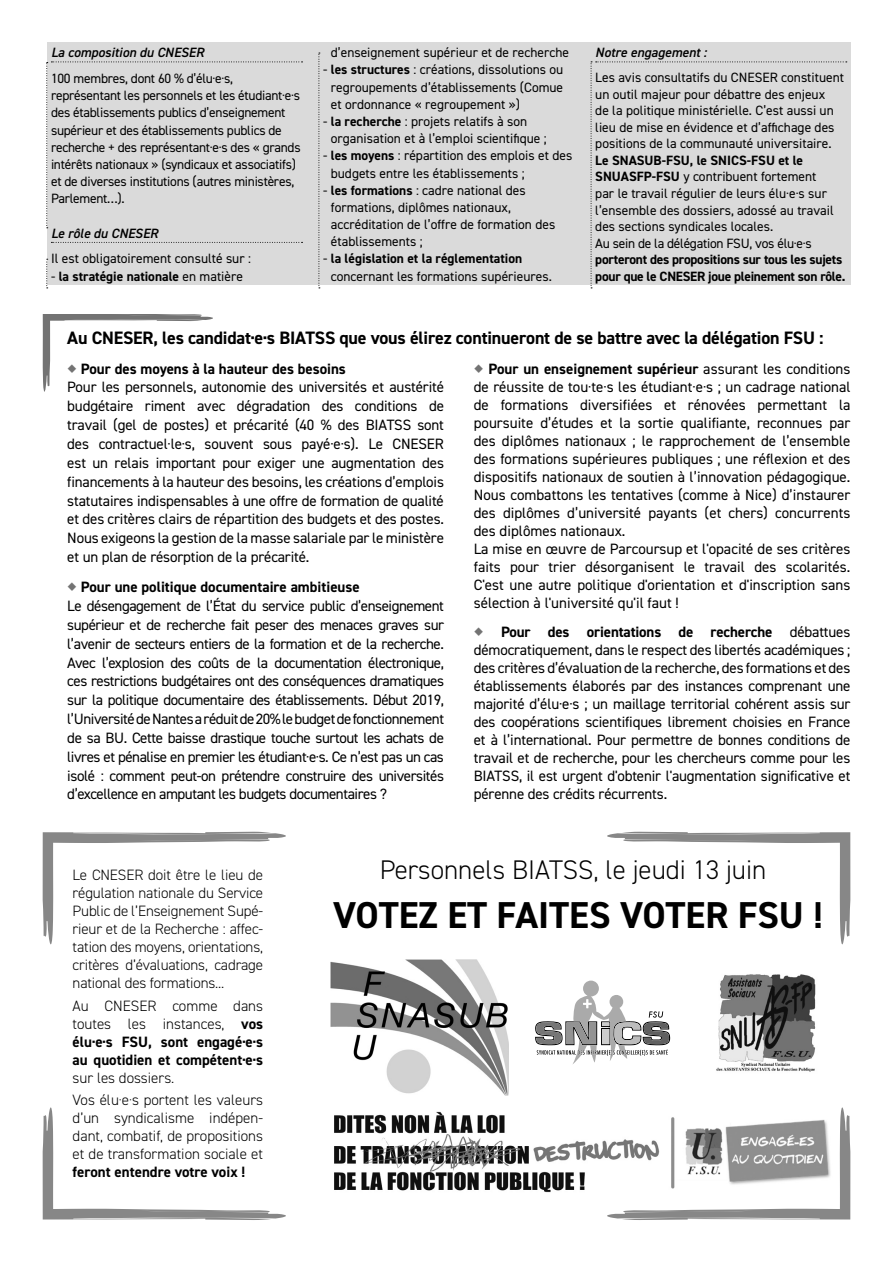
<style>
.page{position:relative;width:893px;height:1263px;background:#fff}
.page>*{position:absolute;margin:0;border:0;box-sizing:border-box;transform-origin:0 0}
.t1{font:700 37.5px "DIN2014";color:#000}
.t2{font:300 27px "DIN2014";color:#000}
.t3{font:700 18px "DIN2014";letter-spacing:-.01em;color:#000}
.t4{font:15px/18px "DIN2014";letter-spacing:-.01em;color:#000;text-align:justify}
.t5{font:300 15px/18px "DIN2014";letter-spacing:-.01em;color:#000;text-align:justify}
.t6{font:700 15px/18px "DIN2014";color:#000;text-align:justify}
.t7{font:13.5px/16.5px "DIN2014";color:#000}
.t8{font:13.5px/17.2px "DIN2014";letter-spacing:-.02em;color:#000}
.t9{font:700 13.5px/16.5px "DIN2014";letter-spacing:-.02em;color:#000}
.t10{font:italic 600 13.5px "DIN2014";color:#000}
.t11{font:700 13.5px "DIN2014";color:#000}
.s1{font-weight:400}
.s2{font-weight:700}
.s3{font-family:"Minion Pro";font-weight:400;font-size:21px;color:#737373}
.s4{font-family:"Minion Pro";font-size:21px;color:#737373}
.s5{font-weight:300}
</style>
<div class="page">
<svg style="left:607px;top:832px;width:243px;height:113px"></svg>
<div style="left:47px;top:43px;width:803px;height:242px;background:#dadada"></div>
<svg style="left:46px;top:62px;width:257px;height:166px"></svg>
<svg style="left:51px;top:242px;width:252px;height:1px"></svg>
<svg style="left:46px;top:259px;width:2px;height:29px"></svg>
<svg style="left:319px;top:53px;width:1px;height:235px"></svg>
<svg style="left:591px;top:61px;width:256px;height:227px"></svg>
<img style="left:331px;top:960px;width:178px;height:136px">
<svg style="left:535px;top:980px;width:135px;height:84px"></svg>
<img style="left:716px;top:974px;width:100px;height:98px">
<img style="left:334px;top:1111px;width:269px;height:82px">
<svg style="left:43px;top:315px;width:170px;height:77px"></svg>
<svg style="left:603px;top:1107px;width:247px;height:113px"></svg>
<svg style="left:43px;top:832px;width:243px;height:113px"></svg>
<svg style="left:43px;top:1107px;width:243px;height:113px"></svg>
<p class="t10" style="left:51px;top:44px;width:155px">La composition du CNESER</p>
<p class="t8" style="left:51px;top:69px;width:251px">100 membres, dont 60 % d’élu·e·s, représentant les personnels et les étudiant·e·s des établissements publics d’enseignement supérieur et des établissements publics de recherche + des représentant·e·s des « grands intérêts nationaux » (syndicaux et associatifs) et de diverses institutions (autres ministères, Parlement…).</p>
<p class="t10" style="left:51px;top:224px;width:109px">Le rôle du CNESER</p>
<p class="t7" style="left:51px;top:250px;width:201px">Il est obligatoirement consulté sur :</p>
<p class="t11" style="left:51px;top:267px;width:193px"><span class="s1">-</span> la stratégie nationale <span class="s1">en matière</span></p>
<p class="t7" style="left:331px;top:44px;width:240px">d’enseignement supérieur et de recherche</p>
<p class="t7" style="left:331px;top:61px;width:234px;line-height:17.2px;text-align:justify;text-indent:-8px">- <span class="s2">les structures</span> : créations, dissolutions ou regroupements d’établissements (Comue et ordonnance « regroupement »)</p>
<p class="t7" style="left:331px;top:112px;width:217px;line-height:17.2px;text-indent:-8px">- <span class="s2">la recherche</span> : projets relatifs à son organisation et à l’emploi scientifique ;</p>
<p class="t7" style="left:331px;top:147px;width:243px;line-height:17.2px;text-indent:-8px">- <span class="s2">les moyens</span> : répartition des emplois et des budgets entre les établissements ;</p>
<p class="t7" style="left:331px;top:181px;width:226px;line-height:17.2px;text-indent:-8px">- <span class="s2">les formations</span> : cadre national des formations, diplômes nationaux, accréditation de l’offre de formation des établissements ;</p>
<p class="t7" style="left:331px;top:250px;width:223px;line-height:17.2px;text-indent:-8px">- <span class="s2">la législation et la réglementation </span>concernant les formations supérieures.</p>
<p class="t10" style="left:595px;top:44px;width:113px">Notre engagement :</p>
<p class="t7" style="left:595px;top:69px;width:250px">Les avis consultatifs du CNESER constituent un outil majeur pour débattre des enjeux<br>de la politique ministérielle. C’est aussi un lieu de mise en évidence et d’affichage des positions de la communauté universitaire.<br><span class="s2">Le SNASUB-FSU, le SNICS-FSU et le SNUASFP-FSU</span> y contribuent fortement<br>par le travail régulier de leurs élu·e·s sur l’ensemble des dossiers, adossé au travail des sections syndicales locales.</p>
<p class="t9" style="left:595px;top:235px;width:252px"><span class="s1">Au sein de la délégation FSU, vos élu·e·s </span>porteront des propositions sur tous les sujets pour que le CNESER joue pleinement son rôle.</p>
<p class="t3" style="left:67px;top:326px;width:758px">Au CNESER, les candidat·e·s BIATSS que vous élirez continueront de se battre avec la délégation FSU :</p>
<p class="t6" style="left:67px;top:359px;width:280px"><span class="s3">◆</span> Pour des moyens à la hauteur des besoins</p>
<p class="t4" style="left:67px;top:378px;width:378px;line-height:18.9px">Pour les personnels, autonomie des universités et austérité budgétaire riment avec dégradation des conditions de travail (gel de postes) et précarité (40 % des BIATSS sont des contractuel·le·s, souvent sous payé·e·s). Le CNESER est un relais important pour exiger une augmentation des financements à la hauteur des besoins, les créations d’emplois statutaires indispensables à une offre de formation de qualité et des critères clairs de répartition des budgets et des postes.<br>Nous exigeons la gestion de la masse salariale par le ministère et un plan de résorption de la précarité.</p>
<p class="t6" style="left:67px;top:578px;width:294px"><span class="s3">◆</span> Pour une politique documentaire ambitieuse</p>
<p class="t4" style="left:67px;top:596px;width:378px;line-height:18.9px">Le désengagement de l’État du service public d’enseignement supérieur et de recherche fait peser des menaces graves sur l’avenir de secteurs entiers de la formation et de la recherche.<br>Avec l’explosion des coûts de la documentation électronique, ces restrictions budgétaires ont des conséquences dramatiques sur la politique documentaire des établissements. Début 2019, l’Université de Nantes a réduit de 20% le budget de fonctionnement de sa BU. Cette baisse drastique touche surtout les achats de livres et pénalise en premier les étudiant·e·s. Ce n’est pas un cas isolé : comment peut-on prétendre construire des universités d’excellence en amputant les budgets documentaires ?</p>
<p class="t4" style="left:474px;top:359px;width:378px"><span class="s4">◆</span> <span class="s2">Pour un enseignement supérieur</span> assurant les conditions de réussite de tou·te·s les étudiant·e·s ; un cadrage national de formations diversifiées et rénovées permettant la poursuite d’études et la sortie qualifiante, reconnues par des diplômes nationaux ; le rapprochement de l’ensemble des formations supérieures publiques ; une réflexion et des dispositifs nationaux de soutien à l’innovation pédagogique.<br>Nous combattons les tentatives (comme à Nice) d’instaurer des diplômes d’université payants (et chers) concurrents des diplômes nationaux.</p>
<p class="t4" style="left:474px;top:539px;width:378px">La mise en œuvre de Parcoursup et l'opacité de ses critères faits pour trier désorganisent le travail des scolarités.<br>C'est une autre politique d'orientation et d'inscription sans sélection à l'université qu'il faut !</p>
<p class="t4" style="left:474px;top:623px;width:378px"><span class="s4">◆</span> <span class="s2">Pour des orientations de recherche</span> débattues démocratiquement, dans le respect des libertés académiques ; des critères d’évaluation de la recherche, des formations et des établissements élaborés par des instances comprenant une majorité d’élu·e·s ; un maillage territorial cohérent assis sur des coopérations scientifiques librement choisies en France et à l’international. Pour permettre de bonnes conditions de travail et de recherche, pour les chercheurs comme pour les BIATSS, il est urgent d'obtenir l'augmentation significative et pérenne des crédits récurrents.</p>
<p class="t5" style="left:73px;top:866px;width:192px">Le CNESER doit être le lieu de régulation nationale du Service Public de l’Enseignement Supé&shy;rieur et de la Recherche : affec&shy;tation des moyens, orientations, critères d’évaluations, cadrage national des formations...</p>
<p class="t6" style="left:73px;top:996px;width:192px"><span class="s5">Au CNESER comme dans toutes les instances,</span> vos élu·e·s FSU, sont engagé·e·s au quotidien et compétent·e·s <span class="s5">sur les dossiers.</span></p>
<p class="t5" style="left:73px;top:1091px;width:192px">Vos élu·e·s portent les valeurs d’un syndicalisme indépen&shy;dant, combatif, de propositions et de transformation sociale et <span class="s2">feront entendre votre voix !</span></p>
<p class="t2" style="left:380px;top:853px;width:388px">Personnels BIATSS, le jeudi 13 juin</p>
<p class="t1" style="left:333px;top:890px;width:491px">VOTEZ ET FAITES VOTER FSU !</p>
</div>
